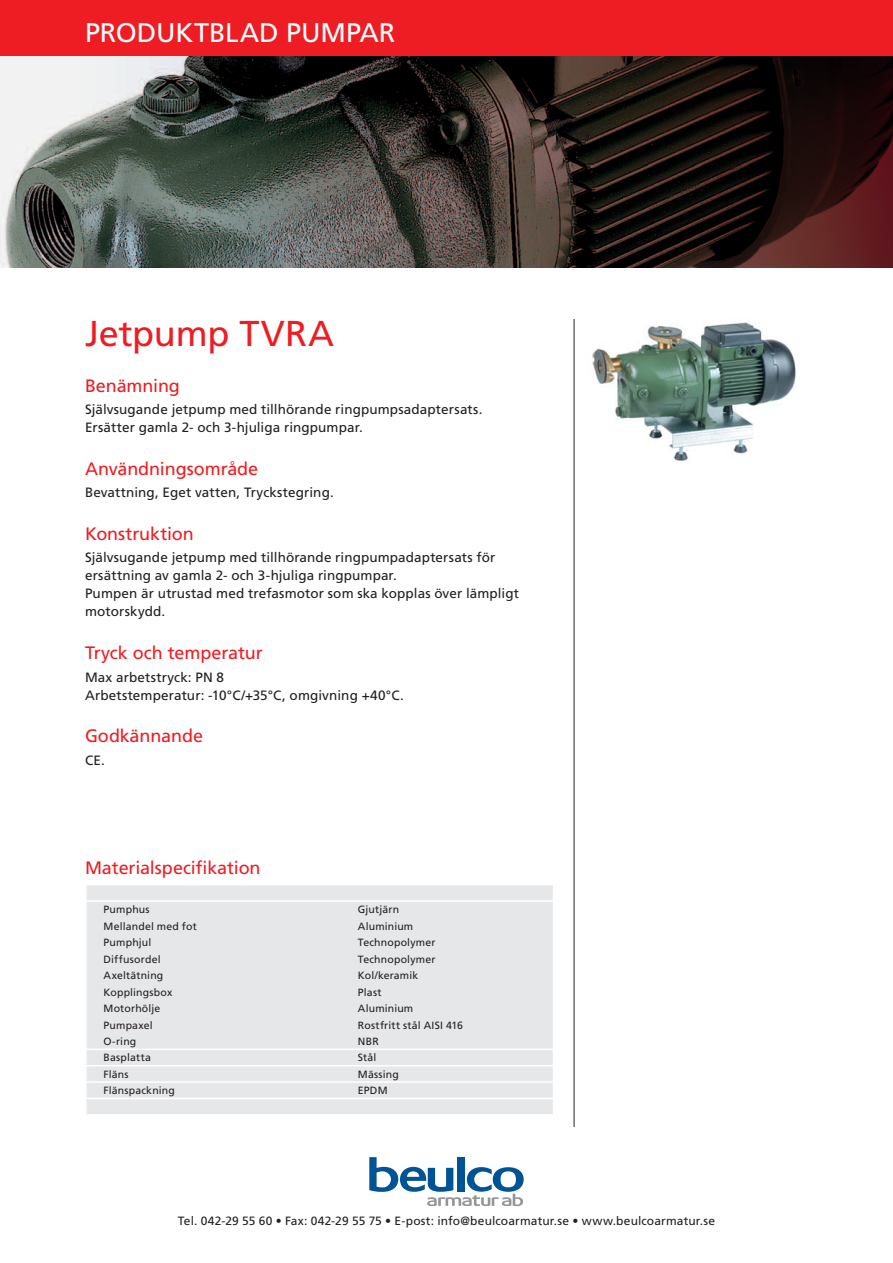
<style>
.page{position:relative;width:893px;height:1263px;background:#fff}
.page>*{position:absolute;margin:0;border:0;box-sizing:border-box;transform-origin:0 0}
.Artikelgrupp{font:36px "Frutiger LT Std";letter-spacing:-.005em;color:#ee1d23}
.Produktgruppsrubrik{font:27px "Frutiger LT Std";letter-spacing:-.005em;color:#fff}
.Mellanrubrik{font:18px "Frutiger LT Std";letter-spacing:-.005em;color:#ee1d23}
.Materialspecrubrik{font:18px "Frutiger LT Std";letter-spacing:-.01em;color:#ee1d23}
.Brödtext{font:13.5px/18px "Frutiger LT Std";letter-spacing:.01em;color:#231f20}
.Adresstext{font:12px "Frutiger LT Std";letter-spacing:.01em;color:#231f20}
.MaterialspecText{font:10.5px "Frutiger LT Std";letter-spacing:.02em;color:#231f20}
</style>
<div class="page">
<svg style="left:0;top:55px;width:893px;height:213px;background:#4b4541"></svg>
<div style="left:0;top:0;width:893px;height:55px;background:#ee1d23"></div>
<svg style="left:369px;top:1157px;width:155px;height:49px"></svg>
<hr style="left:574px;top:319px;width:1px;height:808px;background:#231f20">
<div style="left:87px;top:885px;width:466px;height:229px;background:#e6e7e9"></div>
<svg style="left:86px;top:885px;width:1px;height:15px"></svg>
<hr style="left:85px;top:900px;width:469px;height:2px;background:#fff">
<hr style="left:85px;top:1048px;width:469px;height:2px;background:#fff">
<hr style="left:85px;top:1065px;width:469px;height:1px;background:#fff">
<hr style="left:85px;top:1081px;width:469px;height:2px;background:#fff">
<hr style="left:85px;top:1098px;width:469px;height:1px;background:#fff">
<svg style="left:86px;top:1050px;width:1px;height:64px"></svg>
<img style="left:592px;top:322px;width:204px;height:139px">
<p class="Produktgruppsrubrik" style="left:85px;top:16px;width:278px">PRODUKTBLAD Pu mpar</p>
<p class="Artikelgrupp" style="left:85px;top:312px;width:250px">Jetpump TVRA</p>
<p class="Mellanrubrik" style="left:85px;top:375px;width:96px">Benämning</p>
<p class="Brödtext" style="left:85px;top:401px;width:399px">Självsugande jetpump med tillhörande ringpumpsadaptersats.</p>
<p class="Brödtext" style="left:85px;top:419px;width:279px">Ersätter gamla 2- och 3-hjuliga ringpumpar.</p>
<p class="Mellanrubrik" style="left:85px;top:458px;width:175px">Användningsområde</p>
<p class="Brödtext" style="left:85px;top:484px;width:250px">Bevattning, Eget vatten, Tryckstegring.</p>
<p class="Mellanrubrik" style="left:85px;top:523px;width:110px">Konstruktion</p>
<p class="Brödtext" style="left:85px;top:549px;width:412px">Självsugande jetpump med tillhörande ringpumpadaptersats för</p>
<p class="Brödtext" style="left:85px;top:567px;width:436px">ersättning av gamla 2- och 3-hjuliga ringpumpar.<br>Pumpen är utrustad med trefasmotor som ska kopplas över lämpligt motorskydd.</p>
<p class="Mellanrubrik" style="left:85px;top:642px;width:179px">Tryck och temperatur</p>
<p class="Brödtext" style="left:85px;top:668px;width:141px">M ax arbetstryck: PN 8</p>
<p class="Brödtext" style="left:85px;top:686px;width:320px">Arbetstemperatur: -10°C/+35°C, omgivning +40°C.</p>
<p class="Mellanrubrik" style="left:85px;top:726px;width:120px">Godkännande</p>
<p class="Brödtext" style="left:85px;top:751px;width:21px">CE.</p>
<p class="Materialspecrubrik" style="left:85px;top:857px;width:177px">M aterialspecifikation</p>
<p class="MaterialspecText" style="left:104px;top:903px;width:48px">Pumphus</p>
<p class="MaterialspecText" style="left:358px;top:903px;width:43px">Gjutjärn</p>
<p class="MaterialspecText" style="left:104px;top:920px;width:95px">Mellandel med fot</p>
<p class="MaterialspecText" style="left:358px;top:920px;width:57px">Aluminium</p>
<p class="MaterialspecText" style="left:104px;top:936px;width:49px">Pumphjul</p>
<p class="MaterialspecText" style="left:358px;top:936px;width:79px">Technopolymer</p>
<p class="MaterialspecText" style="left:104px;top:953px;width:59px">Diffusordel</p>
<p class="MaterialspecText" style="left:358px;top:953px;width:79px">Technopolymer</p>
<p class="MaterialspecText" style="left:104px;top:969px;width:61px">Axeltätning</p>
<p class="MaterialspecText" style="left:358px;top:969px;width:62px">Kol/keramik</p>
<p class="MaterialspecText" style="left:104px;top:986px;width:70px">Kopplingsbox</p>
<p class="MaterialspecText" style="left:358px;top:986px;width:25px">Plast</p>
<p class="MaterialspecText" style="left:104px;top:1002px;width:58px">Motorhölje</p>
<p class="MaterialspecText" style="left:358px;top:1002px;width:57px">Aluminium</p>
<p class="MaterialspecText" style="left:104px;top:1019px;width:51px">Pumpaxel</p>
<p class="MaterialspecText" style="left:358px;top:1019px;width:107px">Rostfritt stål AISI 416</p>
<p class="MaterialspecText" style="left:104px;top:1035px;width:34px">O-ring</p>
<p class="MaterialspecText" style="left:358px;top:1035px;width:22px">NBR</p>
<p class="MaterialspecText" style="left:104px;top:1052px;width:49px">Basplatta</p>
<p class="MaterialspecText" style="left:358px;top:1052px;width:20px">Stål</p>
<p class="MaterialspecText" style="left:104px;top:1068px;width:27px">Fläns</p>
<p class="MaterialspecText" style="left:358px;top:1068px;width:42px">Mässing</p>
<p class="MaterialspecText" style="left:104px;top:1084px;width:73px">Flänspackning</p>
<p class="MaterialspecText" style="left:358px;top:1084px;width:29px">EPDM</p>
<p class="Adresstext" style="left:178px;top:1214px;width:539px">Tel. 042-29 55 60 • Fax: 042-29 55 75 • E-post: info@beulcoarmatur.se • www.beulcoarmatur.se</p>
</div>
